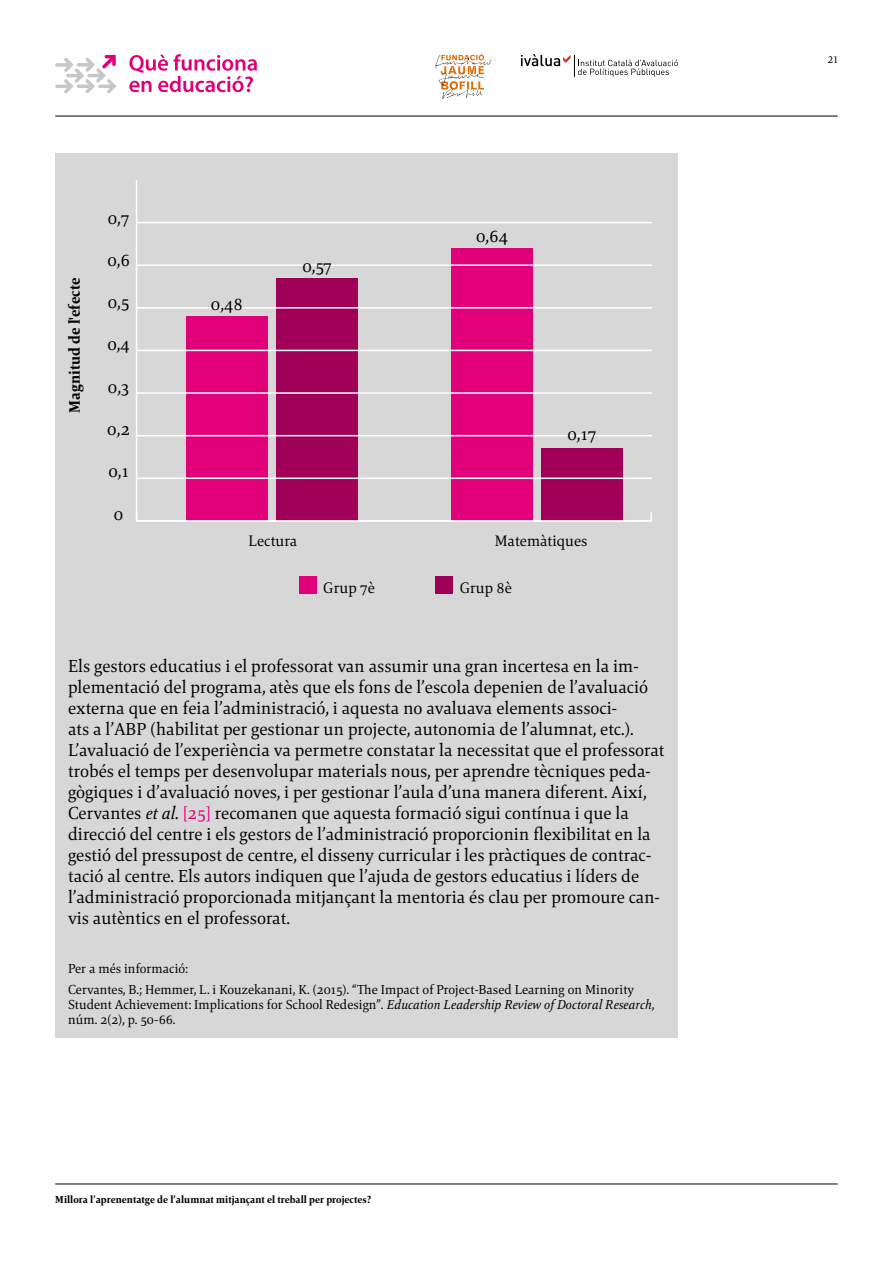
<style>
.page{position:relative;width:893px;height:1263px;background:#fff}
.page>*{position:absolute;margin:0;border:0;box-sizing:border-box;transform-origin:0 0}
.t1{font:18px/21px "Mangan Nova";color:#000}
.t2{font:15.75px "Mangan Nova";color:#000}
.t3{font:800 15.75px "Mangan Nova";color:#000}
.t4{font:13.5px/21.5px "Mangan Nova";color:#000}
.t5{font:800 10.5px "Mangan Nova";color:#000}
.t6{font:10.5px "Mangan Nova";color:#000}
.s1{font-style:italic}
.s2{color:#e2007a}
</style>
<div class="page">
<hr style="left:55px;top:1184px;width:783px;height:1px;background:#000">
<hr style="left:55px;top:116px;width:783px;height:1px;background:#000">
<svg style="left:435px;top:53px;width:56px;height:46px"></svg>
<svg style="left:521px;top:54px;width:157px;height:23px"></svg>
<svg style="left:55px;top:55px;width:62px;height:39px"></svg>
<svg style="left:129px;top:54px;width:128px;height:38px"></svg>
<div style="left:55px;top:153px;width:623px;height:884px;background:#d6d7d6"></div>
<svg style="left:650px;top:512px;width:2px;height:8px"></svg>
<div style="left:541px;top:448px;width:81px;height:73px;background:#a00057"></div>
<div style="left:451px;top:248px;width:81px;height:273px;background:#e2007a"></div>
<div style="left:277px;top:278px;width:81px;height:243px;background:#a00057"></div>
<div style="left:186px;top:316px;width:82px;height:205px;background:#e2007a"></div>
<div style="left:299px;top:576px;width:17px;height:17px;background:#e2007a"></div>
<div style="left:436px;top:576px;width:17px;height:17px;background:#a00057"></div>
<hr style="left:136px;top:180px;width:1px;height:341px;background:#fff">
<hr style="left:137px;top:520px;width:515px;height:2px;background:#fff">
<hr style="left:137px;top:477px;width:515px;height:2px;background:#fff">
<hr style="left:137px;top:435px;width:515px;height:1px;background:#fff">
<hr style="left:137px;top:392px;width:515px;height:2px;background:#fff">
<hr style="left:137px;top:350px;width:515px;height:1px;background:#fff">
<hr style="left:137px;top:307px;width:515px;height:2px;background:#fff">
<hr style="left:137px;top:264px;width:515px;height:2px;background:#fff">
<hr style="left:137px;top:222px;width:515px;height:1px;background:#fff">
<p class="t3" style="left:64px;top:413px;width:137px;rotate:-90deg">Magnitud de l'efecte</p>
<p class="t1" style="left:108px;top:207px;width:23px">0,7</p>
<p class="t1" style="left:107px;top:249px;width:24px">0,6</p>
<p class="t1" style="left:108px;top:292px;width:23px">0,5</p>
<p class="t1" style="left:107px;top:334px;width:24px">0,4</p>
<p class="t1" style="left:108px;top:376px;width:23px">0,3</p>
<p class="t1" style="left:107px;top:418px;width:24px">0,2</p>
<p class="t1" style="left:108px;top:461px;width:22px">0,1</p>
<p class="t1" style="left:114px;top:503px;width:11px">0</p>
<p class="t1" style="left:211px;top:293px;width:33px">0,48</p>
<p class="t1" style="left:303px;top:255px;width:31px">0,57</p>
<p class="t1" style="left:476px;top:225px;width:33px">0,64</p>
<p class="t1" style="left:567px;top:423px;width:30px">0,17</p>
<p class="t2" style="left:249px;top:531px;width:50px">Lectura</p>
<p class="t2" style="left:495px;top:531px;width:94px">Matemàtiques</p>
<p class="t2" style="left:323px;top:578px;width:53px">Grup 7è</p>
<p class="t2" style="left:460px;top:578px;width:54px">Grup 8è</p>
<p class="t1" style="left:68px;top:656px;width:598px">Els gestors educatius i el professorat van assumir una gran incertesa en la im&shy;plementació del programa, atès que els fons de l’escola depenien de l’avaluació externa que en feia l’administració, i aquesta no avaluava elements associ-<br>ats a l’ABP (habilitat per gestionar un projecte, autonomia de l’alumnat, etc.).<br>L’avaluació de l’experiència va permetre constatar la necessitat que el professorat trobés el temps per desenvolupar materials nous, per aprendre tècniques peda&shy;gògiques i d’avaluació noves, i per gestionar l’aula d’una manera diferent. Així, Cervantes <span class="s1">et al.</span> <span class="s2">[25]</span> recomanen que aquesta formació sigui contínua i que la direcció del centre i els gestors de l’administració proporcionin flexibilitat en la gestió del pressupost de centre, el disseny curricular i les pràctiques de contrac&shy;tació al centre. Els autors indiquen que l’ajuda de gestors educatius i líders de l’administració proporcionada mitjançant la mentoria és clau per promoure can&shy;vis autèntics en el professorat.</p>
<p class="t4" style="left:68px;top:958px;width:567px">Per a més informació:<br>Cervantes, B.; Hemmer, L. i Kouzekanani, K. (2015). “The Impact of Project-Based Learning on Minority</p>
<p class="t4" style="left:68px;top:997px;width:588px;line-height:15px">Student Achievement: Implications for School Redesign”. <span class="s1">Education Leadership Review of Doctoral Research</span>, núm. 2(2), p. 50-66.</p>
<p class="t5" style="left:55px;top:1192px;width:318px">Millora l’aprenentatge de l’alumnat mitjançant el treball per projectes?</p>
<p class="t6" style="left:828px;top:53px;width:11px">21</p>
</div>
